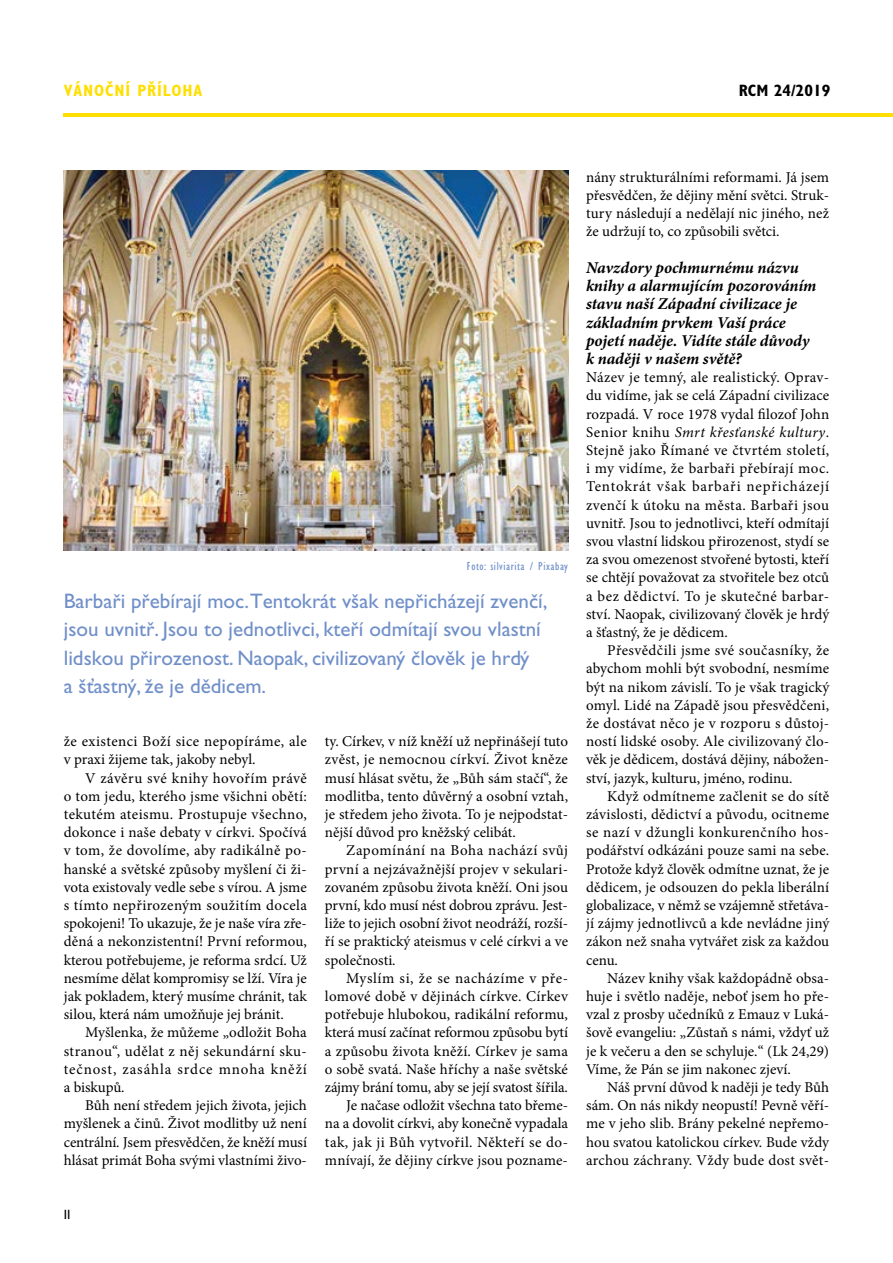
<style>
.page{position:relative;width:893px;height:1263px;background:#fff}
.page>*{position:absolute;margin:0;border:0;box-sizing:border-box;transform-origin:0 0}
.t1{font:21px/28.5px "Gill Sans Std";color:#708fc9}
.t2{font:italic 700 16.5px/18.1px "Minion Pro";letter-spacing:-.005em;color:#000}
.t3{font:700 condensed 16.5px "Gill Sans Std";letter-spacing:.05em;color:#ffdf00}
.t4{font:700 condensed 16.5px "Gill Sans Std";color:#000}
.t5{font:15px/18.1px "Minion Pro";color:#000;text-align:justify}
.t6{font:15px/18.1px "Minion Pro";letter-spacing:.02em;color:#000}
.t7{font:13.5px "Gill Sans Std";color:#000}
.t8{font:condensed 12px "Gill Sans Std";letter-spacing:.05em;color:#708fc9}
.s1{font-style:italic}
</style>
<div class="page">
<hr style="left:64px;top:113px;width:829px;height:4px;background:#ffdf00">
<img style="left:64px;top:170px;width:504px;height:381px">
<p class="t3" style="left:64px;top:81px;width:140px">VÁNOČNÍ PŘÍLOHA</p>
<p class="t4" style="left:739px;top:81px;width:93px">RCM 24/2019</p>
<p class="t8" style="left:467px;top:559px;width:103px">Foto: silviarita / Pixabay</p>
<h1 class="t1" style="left:64px;top:586px;width:485px">Barbaři přebírají moc.Tentokrát však nepřicházejí zvenčí, jsou uvnitř. Jsou to jednotlivci, kteří odmítají svou vlastní lidskou přirozenost. Naopak, civilizovaný člověk je hrdý<br>a šťastný, že je dědicem.</h1>
<p class="t6" style="left:64px;top:732px;width:245px">že existenci Boží sice nepopíráme, ale v praxi žijeme tak, jakoby nebyl.</p>
<p class="t5" style="left:64px;top:769px;width:245px;text-indent:21px">V závěru své knihy hovořím právě o tom jedu, kterého jsme všichni obětí: tekutém ateismu. Prostupuje všechno, dokonce i naše debaty v církvi. Spočívá v tom, že dovolíme, aby radikálně po&shy;hanské a světské způsoby myšlení či ži&shy;vota existovaly vedle sebe s vírou. A jsme s tímto nepřirozeným soužitím docela spokojeni! To ukazuje, že je naše víra zře&shy;děná a nekonzistentní! První reformou, kterou potřebujeme, je reforma srdcí. Už nesmíme dělat kompromisy se lží. Víra je jak pokladem, který musíme chránit, tak silou, která nám umožňuje jej bránit.</p>
<p class="t5" style="left:64px;top:1023px;width:245px;text-indent:21px">Myšlenka, že můžeme „odložit Boha stranou“, udělat z něj sekundární sku&shy;tečnost, zasáhla srdce mnoha kněží a biskupů.</p>
<p class="t5" style="left:64px;top:1096px;width:245px;text-indent:21px">Bůh není středem jejich života, jejich myšlenek a činů. Život modlitby už není centrální. Jsem přesvědčen, že kněží musí hlásat primát Boha svými vlastními živo-</p>
<p class="t7" style="left:64px;top:1207px;width:8px">II</p>
<p class="t5" style="left:325px;top:732px;width:245px">ty. Církev, v níž kněží už nepřinášejí tuto zvěst, je nemocnou církví. Život kněze musí hlásat světu, že „Bůh sám stačí“, že modlitba, tento důvěrný a osobní vztah, je středem jeho života. To je nejpodstat&shy;nější důvod pro kněžský celibát.</p>
<p class="t5" style="left:325px;top:841px;width:245px;text-indent:21px">Zapomínání na Boha nachází svůj první a nejzávažnější projev v sekulari&shy;zovaném způsobu života kněží. Oni jsou první, kdo musí nést dobrou zprávu. Jest&shy;liže to jejich osobní život neodráží, rozší&shy;ří se praktický ateismus v celé církvi a ve společnosti.</p>
<p class="t5" style="left:325px;top:969px;width:245px;text-align:right">Myslím si, že se nacházíme v pře&shy;lomové době v dějinách církve. Církev potřebuje hlubokou, radikální reformu, která musí začínat reformou způsobu bytí a způsobu života kněží. Církev je sama o sobě svatá. Naše hříchy a naše světské zájmy brání tomu, aby se její svatost šířila.<br>Je načase odložit všechna tato břeme-<br>na a dovolit církvi, aby konečně vypadala tak, jak ji Bůh vytvořil. Někteří se do&shy;mnívají, že dějiny církve jsou pozname-</p>
<p class="t5" style="left:586px;top:168px;width:245px">nány strukturálními reformami. Já jsem přesvědčen, že dějiny mění světci. Struk&shy;tury následují a nedělají nic jiného, než že udržují to, co způsobili světci.</p>
<p class="t2" style="left:586px;top:258px;width:232px">Navzdory pochmurnému názvu knihy a alarmujícím pozorováním stavu naší Západní civilizace je základním prvkem Vaší práce pojetí naděje. Vidíte stále důvody k naději v našem světě?</p>
<p class="t5" style="left:586px;top:368px;width:245px">Název je temný, ale realistický. Oprav&shy;du vidíme, jak se celá Západní civilizace rozpadá. V roce 1978 vydal filozof John Senior knihu <span class="s1">Smrt křesťanské kultury</span>.<br>Stejně jako Římané ve čtvrtém století, i my vidíme, že barbaři přebírají moc.<br>Tentokrát však barbaři nepřicházejí zvenčí k útoku na města. Barbaři jsou uvnitř. Jsou to jednotlivci, kteří odmítají svou vlastní lidskou přirozenost, stydí se za svou omezenost stvořené bytosti, kteří se chtějí považovat za stvořitele bez otců a bez dědictví. To je skutečné barbar&shy;ství. Naopak, civilizovaný člověk je hrdý a šťastný, že je dědicem.</p>
<p class="t5" style="left:586px;top:641px;width:245px;text-indent:21px">Přesvědčili jsme své současníky, že abychom mohli být svobodní, nesmíme být na nikom závislí. To je však tragický omyl. Lidé na Západě jsou přesvědčeni, že dostávat něco je v rozporu s důstoj&shy;ností lidské osoby. Ale civilizovaný člo&shy;věk je dědicem, dostává dějiny, nábožen&shy;ství, jazyk, kulturu, jméno, rodinu.</p>
<p class="t5" style="left:586px;top:787px;width:245px;text-indent:21px">Když odmítneme začlenit se do sítě závislosti, dědictví a původu, ocitneme se nazí v džungli konkurenčního hos&shy;podářství odkázáni pouze sami na sebe.<br>Protože když člověk odmítne uznat, že je dědicem, je odsouzen do pekla liberální globalizace, v němž se vzájemně střetáva&shy;jí zájmy jednotlivců a kde nevládne jiný zákon než snaha vytvářet zisk za každou cenu.</p>
<p class="t5" style="left:586px;top:969px;width:245px;text-indent:21px">Název knihy však každopádně obsa&shy;huje i světlo naděje, neboť jsem ho pře&shy;vzal z prosby učedníků z Emauz v Luká&shy;šově evangeliu: „Zůstaň s námi, vždyť už je k večeru a den se schyluje.“ (Lk 24,29)<br>Víme, že Pán se jim nakonec zjeví.</p>
<p class="t5" style="left:586px;top:1078px;width:245px;text-indent:21px">Náš první důvod k naději je tedy Bůh sám. On nás nikdy neopustí! Pevně věří&shy;me v jeho slib. Brány pekelné nepřemo&shy;hou svatou katolickou církev. Bude vždy archou záchrany. Vždy bude dost svět-</p>
</div>
